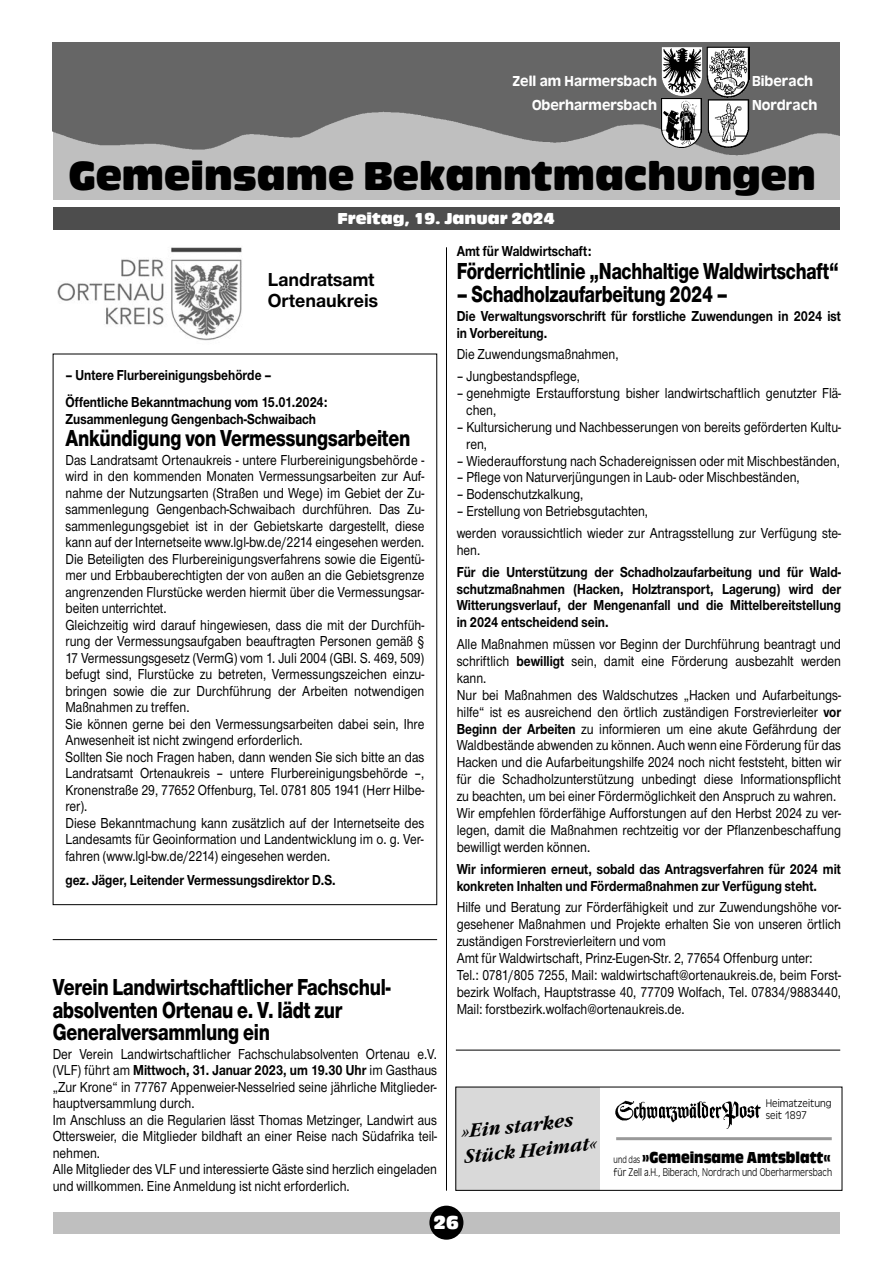
<style>
.page{position:relative;width:893px;height:1263px;background:#fff}
.page>*{position:absolute;margin:0;border:0;box-sizing:border-box;transform-origin:0 0}
.t1{font:42px "Antique Olive T Compact Ro 1";color:#000;scale:.95 1}
.t2{font:800 24px/22.5px "Nimbus Sans Novus T";letter-spacing:-.01em;color:#000;scale:.8 1}
.t3{font:800 24px "Nimbus Sans Novus T";letter-spacing:-.01em;color:#000;scale:.77 1}
.t4{font:700 19.5px "Nimbus Sans Novus T";color:#000}
.t5{font:italic 700 19.5px "Garamond Itc T";color:#000;scale:.95 1}
.t6{font:19.5px "Antique Olive T Compact Ro 1";color:#fff}
.t7{font:16.5px "Antique Olive T Compact";color:#000;scale:.8 1}
.t8{font:16.5px "Antique Olive T Compact Ro 1";color:#fff}
.t9{font:500 15px/16.5px "Nimbus Sans Novus T";color:#000;text-align:justify;scale:.85 1}
.t10{font:700 15px/17px "Nimbus Sans Novus T";color:#000;scale:.85 1}
.t11{font:15px "Antique Olive T Medium Ro 1";color:#fff}
.t12{font:300 11.7px "Antique Olive T";color:#000;scale:.85 1}
.t13{font:300 11.7px "Antique Olive T";color:#000;scale:.95 1}
.s1{font-weight:700}
.s2{font-family:"Antique Olive T";font-weight:300;font-size:10.5px}
</style>
<div class="page">
<div style="left:53px;top:1212px;width:786px;height:21px;background:#bfbfbf"></div>
<div style="left:429px;top:1206px;width:34px;height:34px;background:#000;border-radius:50%"></div>
<div style="left:53px;top:43px;width:786px;height:157px;background:#bfbfbf"></div>
<img style="left:53px;top:43px;width:786px;height:113px">
<img style="left:706px;top:47px;width:44px;height:101px">
<img style="left:661px;top:98px;width:40px;height:50px">
<div style="left:53px;top:207px;width:786px;height:23px;background:#4d4d4d"></div>
<img style="left:662px;top:47px;width:40px;height:49px">
<img style="left:57px;top:247px;width:185px;height:94px">
<hr style="left:446px;top:247px;width:1px;height:944px;background:#000">
<hr style="left:53px;top:939px;width:384px;height:1px;background:#000">
<hr style="left:456px;top:1050px;width:384px;height:1px;background:#000">
<div style="left:455px;top:1087px;width:145px;height:103px;background:#d9d9d9"></div>
<div style="left:455px;top:1087px;width:387px;height:104px;border:1px solid #000"></div>
<hr style="left:616px;top:1137px;width:216px;height:3px;background:#999">
<img style="left:615px;top:1100px;width:146px;height:29px">
<p class="t11" style="left:513px;top:73px;width:146px">Zell am Harmersbach</p>
<p class="t11" style="left:752px;top:73px;width:63px">Biberach</p>
<p class="t11" style="left:532px;top:97px;width:127px">Oberharmersbach</p>
<p class="t11" style="left:752px;top:97px;width:67px">Nordrach</p>
<p class="t1" style="left:69px;top:161px;width:788px">Gemeinsame Bekanntmachungen</p>
<p class="t8" style="left:338px;top:212px;width:218px">Freitag, 19. Januar 2024</p>
<p class="t4" style="left:268px;top:273px;width:108px">Landratsamt</p>
<p class="t4" style="left:268px;top:294px;width:112px">Ortenaukreis</p>
<p class="t10" style="left:65px;top:368px;width:244px">– Untere Flurbereinigungsbehörde –</p>
<p class="t10" style="left:65px;top:395px;width:310px">Öffentliche Bekanntmachung vom 15.01.2024:</p>
<p class="t10" style="left:65px;top:411px;width:296px">Zusammenlegung Gengenbach-Schwaibach</p>
<p class="t2" style="left:65px;top:429px;width:433px">Ankündigung von Vermessungsarbeiten</p>
<p class="t9" style="left:65px;top:453px;width:424px">Das Landratsamt Ortenaukreis - untere Flurbereinigungsbehörde - wird in den kommenden Monaten Vermessungsarbeiten zur Auf&shy;nahme der Nutzungsarten (Straßen und Wege) im Gebiet der Zu&shy;sammenlegung Gengenbach-Schwaibach durchführen. Das Zu&shy;sammenlegungsgebiet ist in der Gebietskarte dargestellt, diese kann auf der Internetseite www.lgl-bw.de/2214 eingesehen werden.</p>
<p class="t9" style="left:65px;top:552px;width:424px">Die Beteiligten des Flurbereinigungsverfahrens sowie die Eigentü&shy;mer und Erbbauberechtigten der von außen an die Gebietsgrenze angrenzenden Flurstücke werden hiermit über die Vermessungsar&shy;beiten unterrichtet.</p>
<p class="t9" style="left:65px;top:618px;width:424px">Gleichzeitig wird darauf hingewiesen, dass die mit der Durchfüh&shy;rung der Vermessungsaufgaben beauftragten Personen gemäß § 17 Vermessungsgesetz (VermG) vom 1. Juli 2004 (GBI. S. 469, 509) befugt sind, Flurstücke zu betreten, Vermessungszeichen einzu&shy;bringen sowie die zur Durchführung der Arbeiten notwendigen Maßnahmen zu treffen.</p>
<p class="t9" style="left:65px;top:717px;width:424px">Sie können gerne bei den Vermessungsarbeiten dabei sein, Ihre<br>Anwesenheit ist nicht zwingend erforderlich.</p>
<p class="t9" style="left:65px;top:750px;width:424px">Sollten Sie noch Fragen haben, dann wenden Sie sich bitte an das Landratsamt Ortenaukreis – untere Flurbereinigungsbehörde –, Kronenstraße 29, 77652 Offenburg, Tel. 0781 805 1941 (Herr Hilbe&shy;rer).</p>
<p class="t9" style="left:65px;top:816px;width:424px">Diese Bekanntmachung kann zusätzlich auf der Internetseite des Landesamts für Geoinformation und Landentwicklung im o. g. Ver&shy;fahren (www.lgl-bw.de/2214) eingesehen werden.</p>
<p class="t10" style="left:65px;top:873px;width:319px">gez. Jäger, Leitender Vermessungsdirektor D.S.</p>
<p class="t2" style="left:53px;top:978px;width:424px">Verein Landwirtschaftlicher Fachschul - absolventen Ortenau e. V. lädt zur<br>Generalversammlung ein</p>
<p class="t9" style="left:53px;top:1047px;width:454px">Der Verein Landwirtschaftlicher Fachschulabsolventen Ortenau e.V. (VLF) führt am <span class="s1">Mittwoch, 31. Januar 2023, um 19.30 Uhr</span> im Gasthaus „Zur Krone“ in 77767 Appenweier-Nesselried seine jährliche Mitglieder&shy;hauptversammlung durch.</p>
<p class="t9" style="left:53px;top:1113px;width:454px">Im Anschluss an die Regularien lässt Thomas Metzinger, Landwirt aus Ottersweier, die Mitglieder bildhaft an einer Reise nach Südafrika teil&shy;nehmen.</p>
<p class="t9" style="left:53px;top:1162px;width:454px">Alle Mitglieder des VLF und interessierte Gäste sind herzlich eingeladen und willkommen. Eine Anmeldung ist nicht erforderlich.</p>
<p class="t10" style="left:457px;top:244px;width:160px">Amt für Waldwirtschaft:</p>
<p class="t3" style="left:457px;top:263px;width:498px">Förderrichtlinie „Nachhaltige Waldwirtschaft“</p>
<p class="t3" style="left:457px;top:286px;width:354px">– Schadholzaufarbeitung 2024 –</p>
<p class="t10" style="left:457px;top:308px;width:454px">Die Verwaltungsvorschrift für forstliche Zuwendungen in 2024 ist in Vorbereitung.</p>
<p class="t9" style="left:457px;top:347px;width:192px">Die Zuwendungsmaßnahmen,</p>
<p class="t9" style="left:457px;top:369px;width:147px">– Jungbestandspflege,</p>
<p class="t9" style="left:466px;top:386px;width:443px;line-height:17px;text-indent:-10px">– genehmigte Erstaufforstung bisher landwirtschaftlich genutzter Flä&shy;chen,</p>
<p class="t9" style="left:466px;top:420px;width:443px;line-height:17px;text-indent:-10px">– Kultursicherung und Nachbesserungen von bereits geförderten Kultu&shy;ren,</p>
<p class="t9" style="left:457px;top:454px;width:452px">– Wiederaufforstung nach Schadereignissen oder mit Mischbeständen,</p>
<p class="t9" style="left:457px;top:471px;width:405px">– Pflege von Naturverjüngungen in Laub- oder Mischbeständen,</p>
<p class="t9" style="left:457px;top:487px;width:151px">– Bodenschutzkalkung,</p>
<p class="t9" style="left:457px;top:504px;width:227px">– Erstellung von Betriebsgutachten,</p>
<p class="t9" style="left:457px;top:526px;width:454px;line-height:17px">werden voraussichtlich wieder zur Antragsstellung zur Verfügung ste&shy;hen.</p>
<p class="t10" style="left:457px;top:564px;width:454px;text-align:justify">Für die Unterstützung der Schadholzaufarbeitung und für Wald&shy;schutzmaßnahmen (Hacken, Holztransport, Lagerung) wird der Witterungsverlauf, der Mengenanfall und die Mittelbereitstellung in 2024 entscheidend sein.</p>
<p class="t9" style="left:457px;top:637px;width:454px;line-height:17px">Alle Maßnahmen müssen vor Beginn der Durchführung beantragt und schriftlich <span class="s1">bewilligt</span> sein, damit eine Förderung ausbezahlt werden kann.</p>
<p class="t9" style="left:457px;top:688px;width:454px;line-height:17px">Nur bei Maßnahmen des Waldschutzes „Hacken und Aufarbeitungs - hilfe“ ist es ausreichend den örtlich zuständigen Forstrevierleiter <span class="s1">vor Beginn der Arbeiten</span> zu informieren um eine akute Gefährdung der Waldbestände abwenden zu können. Auch wenn eine Förderung für das Hacken und die Aufarbeitungshilfe 2024 noch nicht feststeht, bitten wir für die Schadholzunterstützung unbedingt diese Informationspflicht zu beachten, um bei einer Fördermöglichkeit den Anspruch zu wahren.</p>
<p class="t9" style="left:457px;top:806px;width:454px;line-height:17px">Wir empfehlen förderfähige Aufforstungen auf den Herbst 2024 zu ver - legen, damit die Maßnahmen rechtzeitig vor der Pflanzenbeschaffung bewilligt werden können.</p>
<p class="t10" style="left:457px;top:861px;width:454px">Wir informieren erneut, sobald das Antragsverfahren für 2024 mit konkreten Inhalten und Fördermaßnahmen zur Verfügung steht.</p>
<p class="t9" style="left:457px;top:900px;width:454px;line-height:17px">Hilfe und Beratung zur Förderfähigkeit und zur Zuwendungshöhe vor - gesehener Maßnahmen und Projekte erhalten Sie von unseren örtlich zuständigen Forstrevierleitern und vom</p>
<p class="t9" style="left:457px;top:951px;width:420px">Amt für Waldwirtschaft, Prinz-Eugen-Str. 2, 77654 Offenburg unter:</p>
<p class="t9" style="left:457px;top:968px;width:454px;line-height:17px">Tel.: 0781/805 7255, Mail: waldwirtschaft@ortenaukreis.de, beim Forst&shy;bezirk Wolfach, Hauptstrasse 40, 77709 Wolfach, Tel. 07834/9883440, Mail: forstbezirk.wolfach@ortenaukreis.de.</p>
<p class="t5" style="left:460px;top:1124px;width:120px;rotate:-6deg">»Ein starkes</p>
<p class="t5" style="left:463px;top:1149px;width:142px;rotate:-6deg">Stück Heimat«</p>
<p class="t13" style="left:766px;top:1096px;width:71px">Heimatzeitung</p>
<p class="t13" style="left:766px;top:1108px;width:45px">seit 1897</p>
<p class="t7" style="left:614px;top:1149px;width:273px"><span class="s2">und das</span> »Gemeinsame Amtsblatt«</p>
<p class="t12" style="left:614px;top:1166px;width:259px">für Zell a.H., Biberach, Nordrach und Oberharmersbach</p>
<p class="t6" style="left:433px;top:1216px;width:27px">26</p>
</div>
